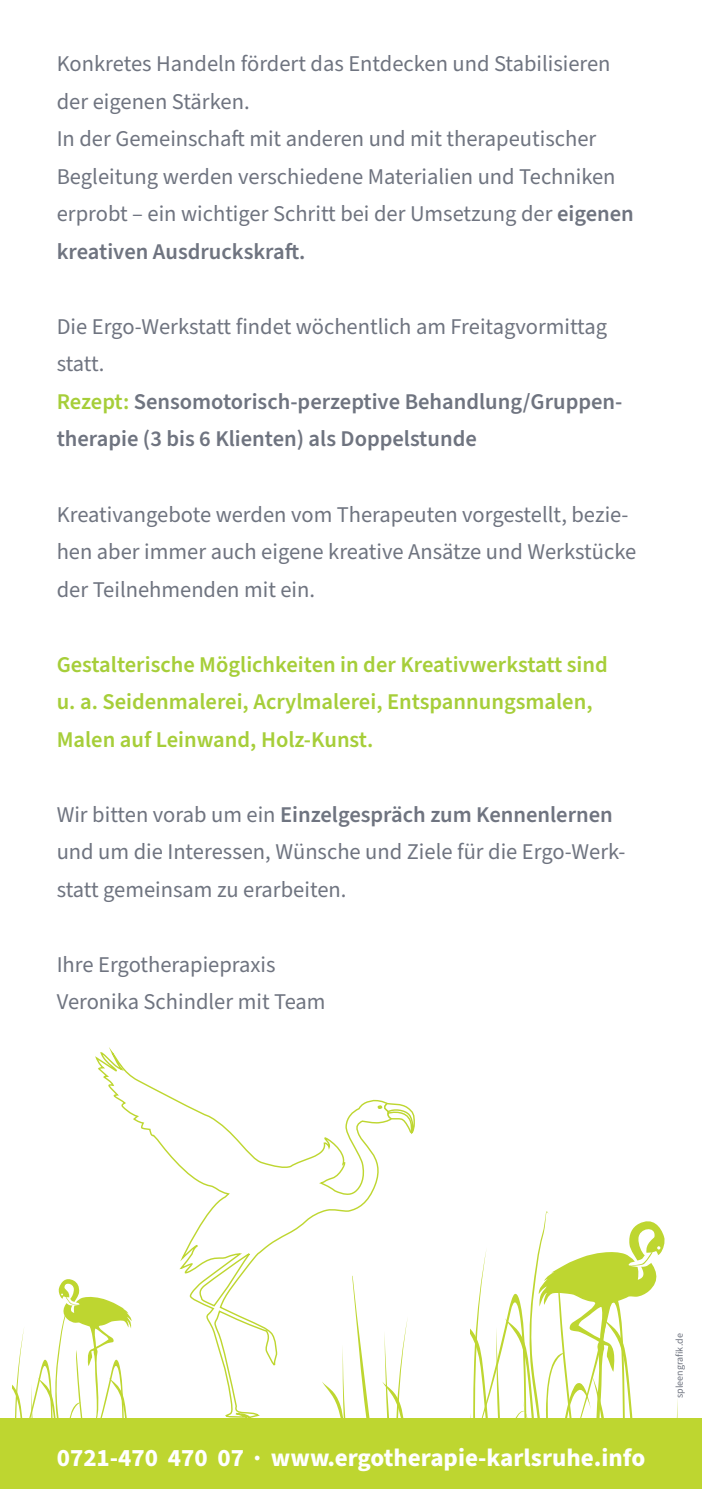
<style>
.page{position:relative;width:702px;height:1489px;background:#fff}
.page>*{position:absolute;margin:0;border:0;box-sizing:border-box;transform-origin:0 0}
.t1{font:700 25px "Source Sans Pro";color:#fff}
.t2{font:22.5px/37.5px "Source Sans Pro";color:#6f7480}
.t3{font:600 22.5px/37.5px "Source Sans Pro";color:#a6ce39}
.t4{font:600 22.5px/37.5px "Source Sans Pro";color:#6f7480}
.t5{font:10px "Source Sans Pro";color:#6f7480}
.s1{font-weight:600}
.s2{color:#a6ce39}
</style>
<div class="page">
<div style="left:0;top:1417px;width:702px;height:71px;background:#bed630"></div>
<svg style="left:392px;top:1318px;width:21px;height:100px"></svg>
<svg style="left:470px;top:1211px;width:228px;height:207px"></svg>
<svg style="left:95px;top:1052px;width:297px;height:366px"></svg>
<svg style="left:377px;top:1101px;width:38px;height:34px"></svg>
<svg style="left:13px;top:1276px;width:164px;height:142px"></svg>
<p class="t2" style="left:57px;top:46px;width:555px">Konkretes Handeln fördert das Entdecken und Stabilisieren der eigenen Stärken.</p>
<p class="t2" style="left:57px;top:121px;width:578px">In der Gemeinschaft mit anderen und mit therapeutischer Begleitung werden verschiedene Materialien und Techniken erprobt – ein wichtiger Schritt bei der Umsetzung der <span class="s1">eigenen kreativen Ausdruckskraft.</span></p>
<p class="t2" style="left:57px;top:308px;width:552px">Die Ergo-Werkstatt findet wöchentlich am Freitagvormittag statt.</p>
<p class="t4" style="left:57px;top:383px;width:567px"><span class="s2">Rezept:</span> Sensomotorisch-perzeptive Behandlung/Gruppen&shy;therapie (3 bis 6 Klienten) als Doppelstunde</p>
<p class="t2" style="left:57px;top:496px;width:581px">Kreativangebote werden vom Therapeuten vorgestellt, bezie&shy;hen aber immer auch eigene kreative Ansätze und Werkstücke der Teilnehmenden mit ein.</p>
<p class="t3" style="left:57px;top:646px;width:552px">Gestalterische Möglichkeiten in der Kreativwerkstatt sind</p>
<p class="t3" style="left:57px;top:683px;width:537px">u. a. Seidenmalerei, Acrylmalerei, Entspannungsmalen,<br>Malen auf Leinwand, Holz-Kunst.</p>
<p class="t2" style="left:57px;top:796px;width:570px">Wir bitten vorab um ein <span class="s1">Einzelgespräch zum Kennenlernen </span>und um die Interessen, Wünsche und Ziele für die Ergo-Werk&shy;statt gemeinsam zu erarbeiten.</p>
<p class="t2" style="left:57px;top:946px;width:220px">Ihre Ergotherapiepraxis</p>
<p class="t2" style="left:57px;top:983px;width:270px">Veronika Schindler mit Team</p>
<p class="t1" style="left:57px;top:1440px;width:590px">0721-470 470 07 · www.ergotherapie-karlsruhe.info</p>
<p class="t5" style="left:672px;top:1397px;width:66px;rotate:-90deg">spleengrafik.de</p>
</div>
